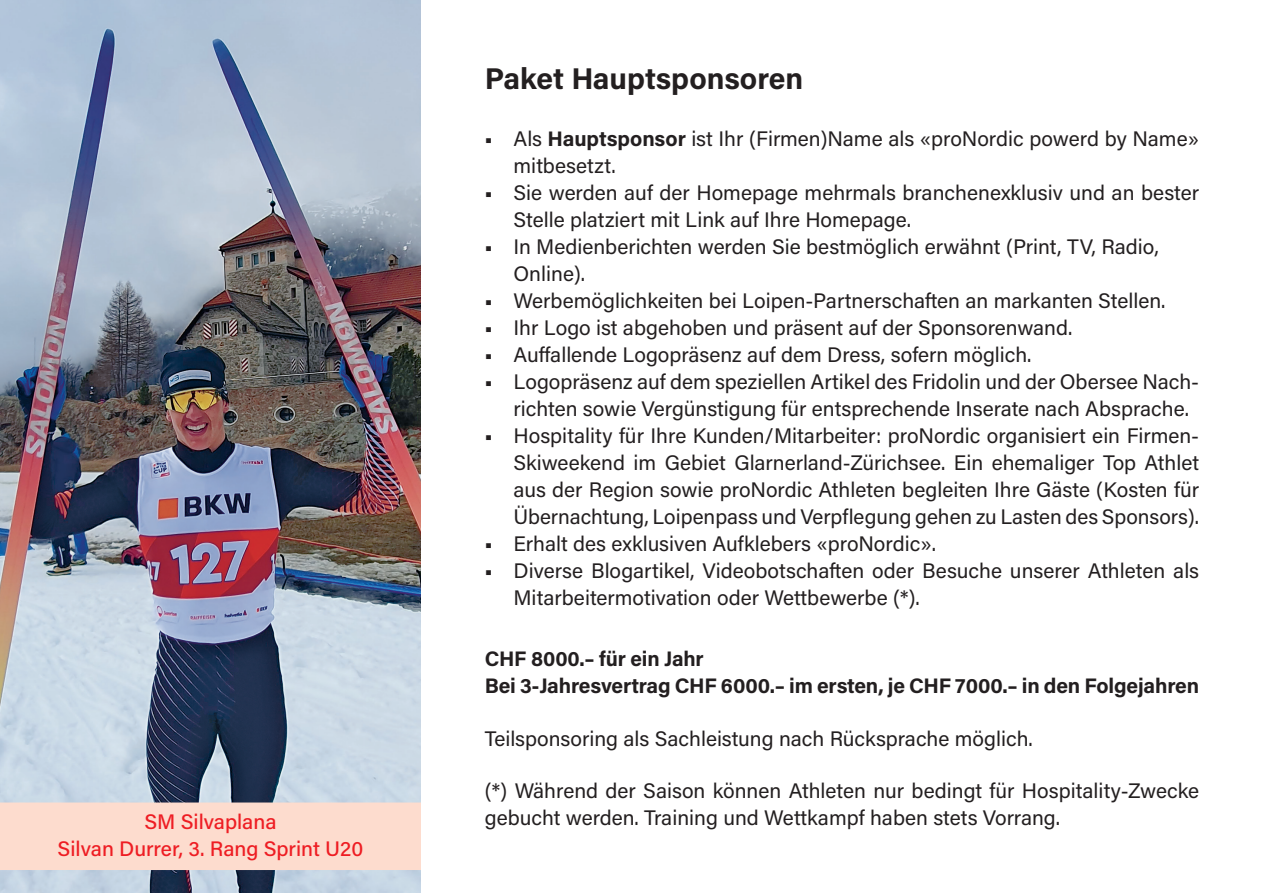
<style>
.page{position:relative;width:1263px;height:893px;background:#fff}
.page>*{position:absolute;margin:0;border:0;box-sizing:border-box;transform-origin:0 0}
.t1{font:700 30px "Acumin Pro";color:#231f20}
.t2{font:21px/27px "Acumin Pro";color:#231f20}
.t3{font:700 21px/27px "Acumin Pro";letter-spacing:-.01em;color:#231f20}
.t4{font:500 21px "Acumin Pro";color:#ee1d23}
.s1{font-weight:700}
</style>
<div class="page">
<img style="left:0;top:0;width:421px;height:893px">
<div style="left:0;top:802px;width:421px;height:41px;background:#fddcce"></div>
<div style="left:0;top:829px;width:421px;height:41px;background:#fddcce"></div>
<h1 class="t1" style="left:485px;top:58px;width:320px">Paket Hauptsponsoren</h1>
<p class="t2" style="left:513px;top:124px;width:687px;text-indent:-29px">■ Als <span class="s1">Hauptsponsor</span> ist Ihr (Firmen)Name als «proNordic powerd by Name» mitbesetzt.</p>
<p class="t2" style="left:513px;top:178px;width:687px;text-indent:-29px">■ Sie werden auf der Homepage mehrmals branchenexklusiv und an bester<br>Stelle platziert mit Link auf Ihre Homepage.</p>
<p class="t2" style="left:513px;top:232px;width:647px;text-indent:-29px">■ In Medienberichten werden Sie bestmöglich erwähnt (Print, TV, Radio,<br>Online).</p>
<p class="t2" style="left:485px;top:286px;width:682px">■ Werbemöglichkeiten bei Loipen-Partnerschaften an markanten Stellen.</p>
<p class="t2" style="left:485px;top:313px;width:589px">■ Ihr Logo ist abgehoben und präsent auf der Sponsorenwand.</p>
<p class="t2" style="left:485px;top:340px;width:548px">■ Auffallende Logopräsenz auf dem Dress, sofern möglich.</p>
<p class="t2" style="left:513px;top:367px;width:687px;text-indent:-29px">■ Logopräsenz auf dem speziellen Artikel des Fridolin und der Obersee Nach&shy;richten sowie Vergünstigung für entsprechende Inserate nach Absprache.</p>
<p class="t2" style="left:513px;top:421px;width:687px;text-align:justify;text-indent:-29px">■ Hospitality für Ihre Kunden/Mitarbeiter: proNordic organisiert ein Firmen-Skiweekend im Gebiet Glarnerland-Zürichsee. Ein ehemaliger Top Athlet aus der Region sowie proNordic Athleten begleiten Ihre Gäste (Kosten für Übernachtung, Loipenpass und Verpflegung gehen zu Lasten des Sponsors).</p>
<p class="t2" style="left:485px;top:529px;width:453px">■ Erhalt des exklusiven Aufklebers «proNordic».</p>
<p class="t2" style="left:513px;top:556px;width:687px;text-indent:-29px">■ Diverse Blogartikel, Videobotschaften oder Besuche unserer Athleten als<br>Mitarbeitermotivation oder Wettbewerbe (*).</p>
<p class="t3" style="left:485px;top:644px;width:716px">CHF 8000.– für ein Jahr<br>Bei 3-Jahresvertrag CHF 6000.– im ersten, je CHF 7000.– in den Folgejahren</p>
<p class="t2" style="left:485px;top:724px;width:549px">Teilsponsoring als Sachleistung nach Rücksprache möglich.</p>
<p class="t2" style="left:485px;top:776px;width:716px">(*) Während der Saison können Athleten nur bedingt für Hospitality-Zwecke</p>
<p class="t4" style="left:144px;top:807px;width:134px">SM Silvaplana</p>
<p class="t2" style="left:485px;top:803px;width:577px">gebucht werden. Training und Wettkampf haben stets Vorrang.</p>
<p class="t4" style="left:58px;top:834px;width:307px">Silvan Durrer, 3. Rang Sprint U20</p>
</div>
